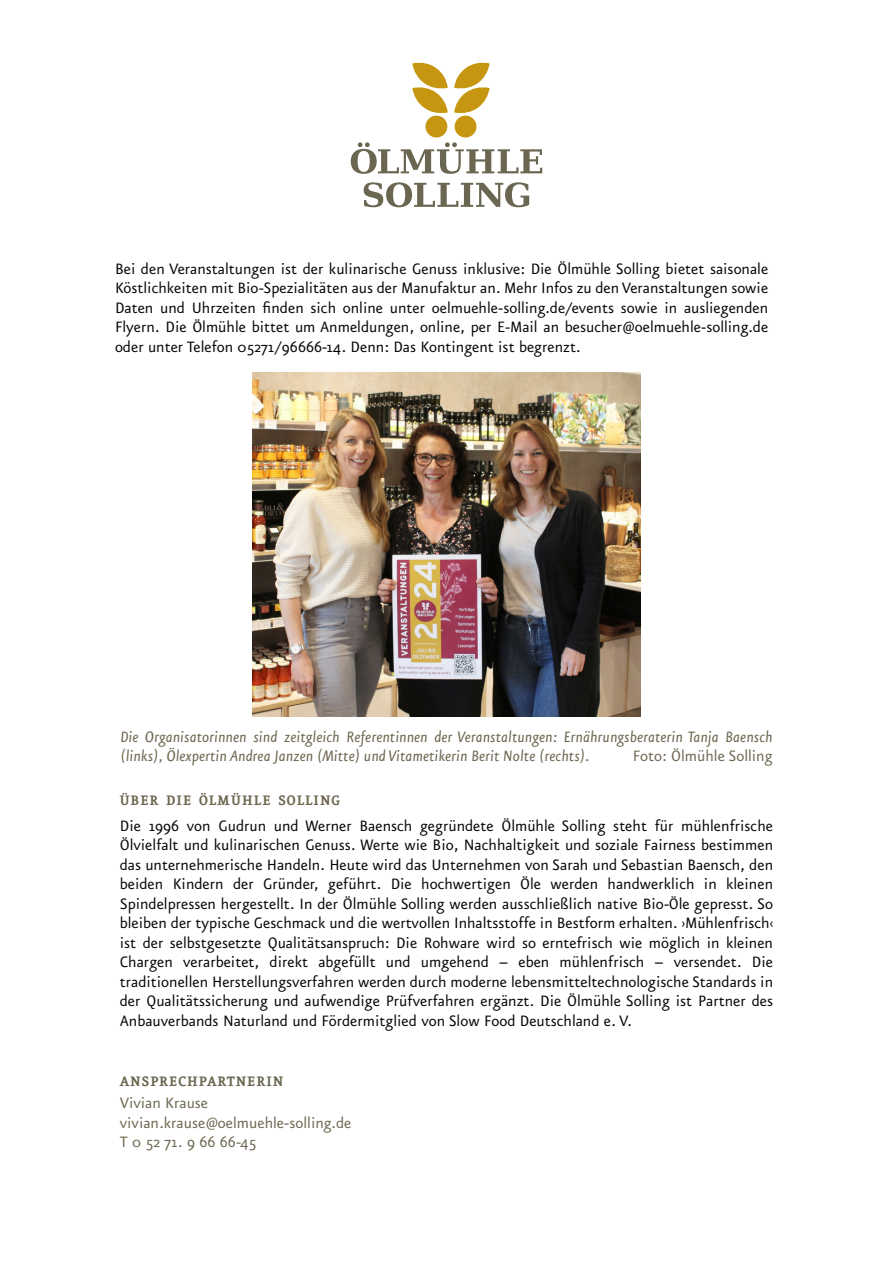
<style>
.page{position:relative;width:893px;height:1263px;background:#fff}
.page>*{position:absolute;margin:0;border:0;box-sizing:border-box;transform-origin:0 0}
.t1{font:18px/19.5px "Eureka Sans OT";color:#080704;text-align:justify}
.t2{font:italic 18px/18.5px "Eureka Sans OT";color:#6e6751}
.t3{font:18px/19.5px "Eureka Sans OT";color:#6e6751}
.t4{font:700 16.5px "Eureka Pro";letter-spacing:.025em;color:#6e6751}
.t5{font:700 16.5px "Eureka Pro";letter-spacing:.025em;color:#6b6651}
</style>
<div class="page">
<svg style="left:351px;top:142px;width:191px;height:32px"></svg>
<svg style="left:364px;top:182px;width:165px;height:25px"></svg>
<div style="left:455px;top:116px;width:21px;height:21px;background:#c69611;border-radius:50%"></div>
<div style="left:425px;top:116px;width:22px;height:21px;background:#c69611;border-radius:50%"></div>
<svg style="left:454px;top:62px;width:36px;height:54px"></svg>
<svg style="left:412px;top:62px;width:36px;height:54px"></svg>
<img style="left:252px;top:372px;width:389px;height:345px">
<p class="t1" style="left:115px;top:260px;width:655px">Bei den Veranstaltungen ist der kulinarische Genuss inklusive: Die Ölmühle Solling bietet saisonale Köstlichkeiten mit Bio-Spezialitäten aus der Manufaktur an. Mehr Infos zu den Veranstaltungen sowie Daten und Uhrzeiten finden sich online unter oelmuehle-solling.de/events sowie in ausliegenden Flyern. Die Ölmühle bittet um Anmeldungen, online, per E-Mail an besucher@oelmuehle-solling.de oder unter Telefon 05271/96666-14. Denn: Das Kontingent ist begrenzt.</p>
<p class="t2" style="left:120px;top:729px;width:654px">Die Organisatorinnen sind zeitgleich Referentinnen der Veranstaltungen: Ernährungsberaterin Tanja Baensch (links), Ölexpertin Andrea Janzen (Mitte) und Vitametikerin Berit Nolte (rechts).</p>
<p class="t3" style="left:633px;top:747px;width:141px">Foto: Ölmühle Solling</p>
<p class="t4" style="left:119px;top:793px;width:223px">ÜBER DIE ÖLMÜHLE SOLLING</p>
<p class="t1" style="left:120px;top:817px;width:655px">Die 1996 von Gudrun und Werner Baensch gegründete Ölmühle Solling steht für mühlenfrische Ölvielfalt und kulinarischen Genuss. Werte wie Bio, Nachhaltigkeit und soziale Fairness bestimmen das unternehmerische Handeln. Heute wird das Unternehmen von Sarah und Sebastian Baensch, den beiden Kindern der Gründer, geführt. Die hochwertigen Öle werden handwerklich in kleinen Spindelpressen hergestellt. In der Ölmühle Solling werden ausschließlich native Bio-Öle gepresst. So bleiben der typische Geschmack und die wertvollen Inhaltsstoffe in Bestform erhalten. ›Mühlenfrisch‹ ist der selbstgesetzte Qualitätsanspruch: Die Rohware wird so erntefrisch wie möglich in kleinen Chargen verarbeitet, direkt abgefüllt und umgehend – eben mühlenfrisch – versendet. Die traditionellen Herstellungsverfahren werden durch moderne lebensmitteltechnologische Standards in der Qualitätssicherung und aufwendige Prüfverfahren ergänzt. Die Ölmühle Solling ist Partner des Anbauverbands Naturland und Fördermitglied von Slow Food Deutschland e. V.</p>
<p class="t5" style="left:120px;top:1074px;width:165px">ANSPRECHPARTNERIN</p>
<p class="t3" style="left:120px;top:1094px;width:233px">Vivian Krause vivian.krause@oelmuehle-solling.de<br>T 0 52 71. 9 66 66-45</p>
</div>
